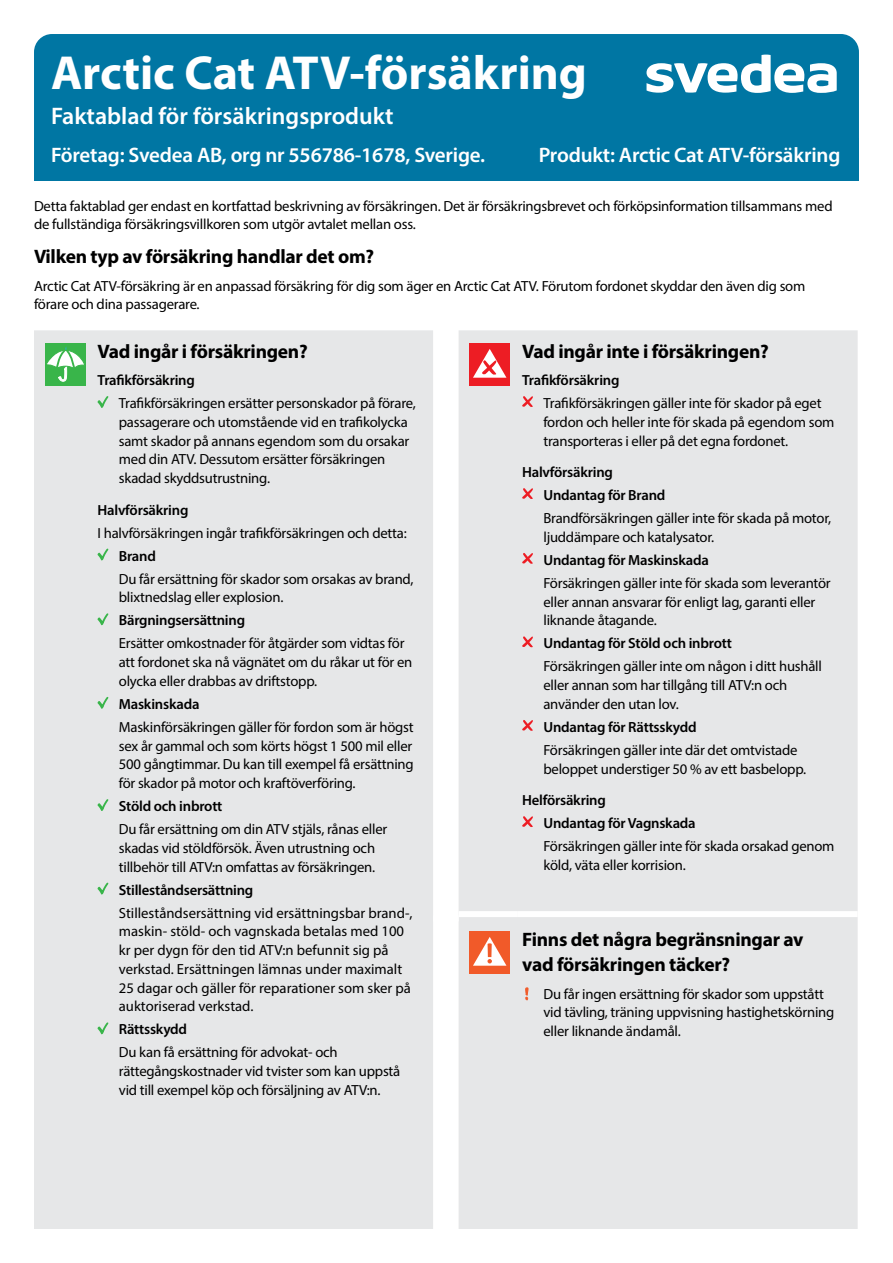
<style>
.page{position:relative;width:893px;height:1263px;background:#fff}
.page>*{position:absolute;margin:0;border:0;box-sizing:border-box;transform-origin:0 0}
.t1{font:700 48px "Myriad Pro";color:#fff}
.t2{font:600 24px "Myriad Pro";color:#fff}
.t3{font:600 21px "Myriad Pro";letter-spacing:-.01em;color:#fff}
.t4{font:700 19.5px/25.5px "Myriad Pro";letter-spacing:-.015em;color:#000}
.t5{font:14.7px/18.8px "Myriad Pro";letter-spacing:-.015em;color:#000}
.t6{font:600 14.7px/23px "Myriad Pro";letter-spacing:-.015em;color:#000}
</style>
<div class="page">
<div style="left:34px;top:34px;width:825px;height:147px;background:#0076a3;border-radius:18px"></div>
<div style="left:34px;top:330px;width:824px;height:899px;background:#e6e7e8"></div>
<div style="left:459px;top:911px;width:59px;height:6px;background:#fff"></div>
<div style="left:518px;top:911px;width:340px;height:6px;background:#fff"></div>
<div style="left:433px;top:915px;width:26px;height:6px;background:#fff"></div>
<div style="left:45px;top:343px;width:41px;height:43px;background:#39b54a"></div>
<svg style="left:47px;top:346px;width:37px;height:36px"></svg>
<svg style="left:98px;top:396px;width:10px;height:12px"></svg>
<svg style="left:98px;top:549px;width:10px;height:11px"></svg>
<svg style="left:98px;top:613px;width:10px;height:12px"></svg>
<svg style="left:98px;top:697px;width:10px;height:12px"></svg>
<svg style="left:98px;top:799px;width:10px;height:12px"></svg>
<svg style="left:98px;top:883px;width:10px;height:11px"></svg>
<svg style="left:98px;top:1022px;width:10px;height:12px"></svg>
<div style="left:469px;top:343px;width:41px;height:43px;background:#ed1d24"></div>
<svg style="left:473px;top:349px;width:33px;height:29px"></svg>
<svg style="left:522px;top:396px;width:11px;height:11px"></svg>
<svg style="left:522px;top:488px;width:11px;height:11px"></svg>
<svg style="left:522px;top:553px;width:11px;height:11px"></svg>
<svg style="left:522px;top:636px;width:11px;height:11px"></svg>
<svg style="left:522px;top:720px;width:11px;height:11px"></svg>
<svg style="left:522px;top:816px;width:11px;height:11px"></svg>
<div style="left:469px;top:931px;width:41px;height:43px;background:#f15a29"></div>
<svg style="left:473px;top:937px;width:33px;height:29px"></svg>
<svg style="left:525px;top:987px;width:4px;height:13px"></svg>
<svg style="left:646px;top:55px;width:191px;height:38px"></svg>
<h1 class="t1" style="left:51px;top:41px;width:537px">Arctic Cat ATV-försäkring</h1>
<h2 class="t2" style="left:51px;top:100px;width:344px">Faktablad för försäkringsprodukt</h2>
<h3 class="t3" style="left:51px;top:141px;width:436px">Företag: Svedea AB, org nr 556786-1678, Sverige.</h3>
<h3 class="t3" style="left:539px;top:141px;width:303px">Produkt: Arctic Cat ATV-försäkring</h3>
<p class="t5" style="left:34px;top:196px;width:800px">Detta faktablad ger endast en kortfattad beskrivning av försäkringen. Det är försäkringsbrevet och förköpsinformation tillsammans med de fullständiga försäkringsvillkoren som utgör avtalet mellan oss.</p>
<h3 class="t4" style="left:34px;top:243px;width:342px">Vilken typ av försäkring handlar det om?</h3>
<p class="t5" style="left:34px;top:276px;width:773px">Arctic Cat ATV-försäkring är en anpassad försäkring för dig som äger en Arctic Cat ATV. Förutom fordonet skyddar den även dig som förare och dina passagerare.</p>
<h3 class="t4" style="left:98px;top:338px;width:212px">Vad ingår i försäkringen?</h3>
<p class="t6" style="left:98px;top:368px;width:99px">Trafikförsäkring</p>
<p class="t5" style="left:119px;top:393px;width:298px">Trafikförsäkringen ersätter personskador på förare, passagerare och utomstående vid en trafikolycka samt skador på annans egendom som du orsakar med din ATV. Dessutom ersätter försäkringen skadad skyddsutrustning.</p>
<p class="t6" style="left:98px;top:498px;width:92px">Halvförsäkring</p>
<p class="t5" style="left:98px;top:523px;width:311px">I halvförsäkringen ingår trafikförsäkringen och detta:</p>
<p class="t6" style="left:119px;top:544px;width:39px">Brand</p>
<p class="t5" style="left:119px;top:569px;width:296px">Du får ersättning för skador som orsakas av brand, blixtnedslag eller explosion.</p>
<p class="t6" style="left:119px;top:608px;width:128px">Bärgningsersättning</p>
<p class="t5" style="left:119px;top:634px;width:295px">Ersätter omkostnader för åtgärder som vidtas för att fordonet ska nå vägnätet om du råkar ut för en olycka eller drabbas av driftstopp.</p>
<p class="t6" style="left:119px;top:692px;width:82px">Maskinskada</p>
<p class="t5" style="left:119px;top:717px;width:296px;text-align:justify">Maskinförsäkringen gäller för fordon som är högst sex år gammal och som körts högst 1 500 mil eller 500 gångtimmar. Du kan till exempel få ersättning för skador på motor och kraftöverföring.</p>
<p class="t6" style="left:119px;top:794px;width:105px">Stöld och inbrott</p>
<p class="t5" style="left:119px;top:819px;width:270px">Du får ersättning om din ATV stjäls, rånas eller skadas vid stöldförsök. Även utrustning och tillbehör till ATV:n omfattas av försäkringen.</p>
<p class="t6" style="left:119px;top:878px;width:136px">Stilleståndsersättning</p>
<p class="t5" style="left:119px;top:903px;width:295px">Stilleståndsersättning vid ersättningsbar brand-, maskin- stöld- och vagnskada betalas med 100 kr per dygn för den tid ATV:n befunnit sig på verkstad. Ersättningen lämnas under maximalt 25 dagar och gäller för reparationer som sker på auktoriserad verkstad.</p>
<p class="t6" style="left:119px;top:1017px;width:70px">Rättsskydd</p>
<p class="t5" style="left:119px;top:1043px;width:283px">Du kan få ersättning för advokat- och rättegångskostnader vid tvister som kan uppstå vid till exempel köp och försäljning av ATV:n.</p>
<h3 class="t4" style="left:522px;top:338px;width:248px">Vad ingår inte i försäkringen?</h3>
<p class="t6" style="left:522px;top:368px;width:99px">Trafikförsäkring</p>
<p class="t5" style="left:543px;top:393px;width:293px">Trafikförsäkringen gäller inte för skador på eget fordon och heller inte för skada på egendom som transporteras i eller på det egna fordonet.</p>
<p class="t6" style="left:543px;top:460px;width:123px;text-indent:-21px">Halvförsäkring<br>Undantag för Brand</p>
<p class="t5" style="left:543px;top:508px;width:289px">Brandförsäkringen gäller inte för skada på motor, ljuddämpare och katalysator.</p>
<p class="t6" style="left:543px;top:548px;width:167px">Undantag för Maskinskada</p>
<p class="t5" style="left:543px;top:573px;width:289px">Försäkringen gäller inte för skada som leverantör eller annan ansvarar för enligt lag, garanti eller liknande åtagande.</p>
<p class="t6" style="left:543px;top:631px;width:190px">Undantag för Stöld och inbrott</p>
<p class="t5" style="left:543px;top:657px;width:280px">Försäkringen gäller inte om någon i ditt hushåll eller annan som har tillgång till ATV:n och använder den utan lov.</p>
<p class="t6" style="left:543px;top:715px;width:155px">Undantag för Rättsskydd</p>
<p class="t5" style="left:543px;top:740px;width:264px">Försäkringen gäller inte där det omtvistade beloppet understiger 50 % av ett basbelopp.</p>
<p class="t6" style="left:543px;top:788px;width:154px;text-indent:-21px">Helförsäkring<br>Undantag för Vagnskada</p>
<p class="t5" style="left:543px;top:836px;width:293px">Försäkringen gäller inte för skada orsakad genom köld, väta eller korrision.</p>
<h3 class="t4" style="left:522px;top:926px;width:283px">Finns det några begränsningar av vad försäkringen täcker?</h3>
<p class="t5" style="left:543px;top:984px;width:292px">Du får ingen ersättning för skador som uppstått vid tävling, träning uppvisning hastighetskörning eller liknande ändamål.</p>
</div>
